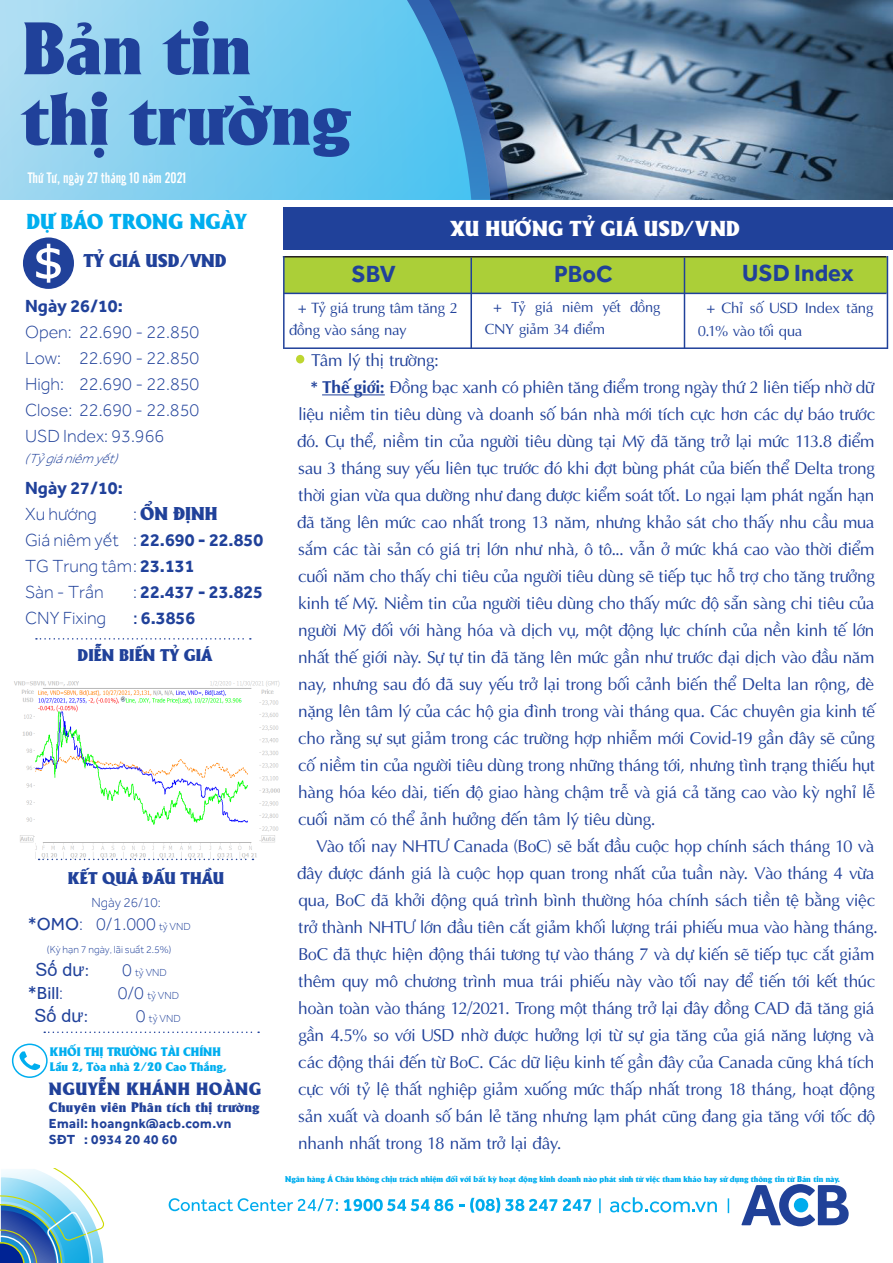
<style>
.page{position:relative;width:893px;height:1263px;background:#fff}
.page>*{position:absolute;margin:0;border:0;box-sizing:border-box;transform-origin:0 0}
.t1{font:72px/70.5px "UTM Alberta Heavy";letter-spacing:.005em;color:#20419a}
.t2{font:700 24px "Effra";color:#20419a}
.t3{font:21px "UTM Alberta Heavy";letter-spacing:.01em;color:#fff}
.t4{font:21px "UTM Alberta Heavy";color:#00aeef}
.t5{font:300 18px/26px "Effra";color:#20419a;text-align:justify}
.t6{font:700 18px "Effra";color:#20419a}
.t7{font:18px "UTM Alberta Heavy";color:#20419a}
.t8{font:18px "Arial";color:#20419a}
.t9{font:18px "Effra";color:#20419a}
.t10{font:17.25px "UTM Aptima";letter-spacing:-.025em;color:#20419a}
.t11{font:17.25px "UTM Alberta Heavy";letter-spacing:.03em;color:#20419a}
.t12{font:16.5px "UTM Alberta Heavy";color:#20419a}
.t13{font:15px/22.5px "UTM Aptima";letter-spacing:-.02em;color:#20419a}
.t14{font:15px "UTM Cafeta";color:#fff}
.t15{font:14.7px/22.5px "UTM Aptima";letter-spacing:-.03em;color:#20419a}
.t16{font:700 13.5px/16.2px "Effra";letter-spacing:.03em;color:#20419a}
.t17{font:13.5px "UTM Alberta Heavy";letter-spacing:.03em;color:#20419a}
.t18{font:italic 300 13.5px "Effra";color:#20419a}
.t19{font:300 13.5px "Effra";color:#20419a}
.t20{font:12px/14.4px "UTM Alberta Heavy";color:#00aeef}
.t21{font:300 10.5px "Effra";color:#20419a}
.t22{font:8.25px "UTM Alberta Heavy";color:#00aeef}
.s1{font-family:"Effra";font-weight:300}
.s2{font-weight:700}
.s3{font-weight:300}
.s4{font-weight:400}
.s5{font-size:10.5px}
.s6{font-family:"Times New Roman"}
.s7{font-size:18px}
.s8{font-size:14.7px}
</style>
<div class="page">
<svg style="left:19px;top:1051px;width:21px;height:19px"></svg>
<div style="left:12px;top:1043px;width:36px;height:35px;border:2px solid #00aeef;border-radius:50%"></div>
<img style="left:522px;top:0;width:371px;height:200px">
<hr style="left:322px;top:394px;width:63px;height:1px;background:#20419a">
<div style="left:283px;top:207px;width:610px;height:43px;background:#20419a"></div>
<svg style="left:508px;top:0;width:14px;height:200px;background:#506b85"></svg>
<svg style="left:0;top:0;width:407px;height:200px;background:#83d0f0"></svg>
<svg style="left:407px;top:0;width:101px;height:200px;background:#448bbc"></svg>
<svg style="left:23px;top:237px;width:51px;height:52px"></svg>
<svg style="left:44px;top:1031px;width:215px;height:2px"></svg>
<svg style="left:1px;top:1169px;width:104px;height:94px"></svg>
<svg style="left:741px;top:1184px;width:108px;height:42px"></svg>
<svg style="left:599px;top:1198px;width:2px;height:15px"></svg>
<svg style="left:728px;top:1198px;width:1px;height:15px"></svg>
<svg style="left:169px;top:1198px;width:169px;height:13px"></svg>
<svg style="left:344px;top:1199px;width:109px;height:12px"></svg>
<svg style="left:459px;top:1204px;width:5px;height:3px"></svg>
<svg style="left:470px;top:1198px;width:87px;height:14px"></svg>
<svg style="left:563px;top:1199px;width:28px;height:12px"></svg>
<svg style="left:610px;top:1197px;width:107px;height:15px"></svg>
<div style="left:296px;top:355px;width:8px;height:8px;background:#bed630;border-radius:50%"></div>
<div style="left:284px;top:257px;width:603px;height:36px;background:#abcf38"></div>
<hr style="left:283px;top:256px;width:604px;height:1px;background:#231f20">
<hr style="left:284px;top:293px;width:603px;height:1px;background:#20419a">
<hr style="left:284px;top:347px;width:603px;height:2px;background:#20419a">
<hr style="left:283px;top:256px;width:2px;height:93px;background:#20419a">
<hr style="left:684px;top:257px;width:1px;height:91px;background:#20419a">
<hr style="left:470px;top:257px;width:2px;height:91px;background:#20419a">
<hr style="left:887px;top:256px;width:1px;height:93px;background:#20419a">
<img style="left:14px;top:681px;width:265px;height:178px">
<svg style="left:39px;top:859px;width:214px;height:1px"></svg>
<svg style="left:36px;top:638px;width:215px;height:2px"></svg>
<h1 class="t1" style="left:22px;top:7px;width:329px">Bản tin thị trường</h1>
<p class="t14" style="left:28px;top:167px;width:160px">Thứ Tư, ngày 27 tháng 10 năm 2021</p>
<p class="t4" style="left:26px;top:205px;width:222px">DỰ BÁO TRONG NGÀY</p>
<p class="t7" style="left:84px;top:247px;width:145px">TỶ GIÁ USD/VND</p>
<p class="t6" style="left:25px;top:295px;width:99px">Ngày 26/10:</p>
<p class="t5" style="left:25px;top:319px;width:176px">Open: 22.690 - 22.850<br>Low: 22.690 - 22.850<br>High: 22.690 - 22.850<br>Close: 22.690 - 22.850<br>USD Index: 93.966</p>
<p class="t6" style="left:25px;top:477px;width:99px">Ngày 27/10:</p>
<p class="t5" style="left:25px;top:501px;width:73px">Xu hướng</p>
<p class="t7" style="left:133px;top:500px;width:86px"><span class="s1">:</span> ỔN ĐỊNH</p>
<p class="t5" style="left:25px;top:527px;width:240px;text-align:left">Giá niêm yết : <span class="s2">22.690 - 22.850<br></span>TG Trung tâm: <span class="s2">23.131<br></span>Sàn - Trần</p>
<p class="t18" style="left:25px;top:451px;width:100px">(Tỷgiániêm yết)</p>
<p class="t6" style="left:133px;top:581px;width:132px"><span class="s3">:</span> 22.437 - 23.825</p>
<p class="t5" style="left:25px;top:605px;width:83px">CNY Fixing</p>
<p class="t6" style="left:133px;top:607px;width:64px"><span class="s4">:</span> 6.3856</p>
<p class="t12" style="left:78px;top:642px;width:136px">DIỄN BIẾN TỶ GIÁ</p>
<p class="t12" style="left:68px;top:866px;width:158px">KẾT QUẢ ĐẤU THẦU</p>
<p class="t19" style="left:91px;top:895px;width:71px">Ngày 26/10:</p>
<p class="t5" style="left:28px;top:911px;width:164px"><span class="s4">*OMO</span>: 0/1.000 <span class="s5">tỷ VND</span></p>
<p class="t21" style="left:47px;top:943px;width:126px">(Kỳ hạn 7 ngày, lãi suất 2.5%)</p>
<p class="t8" style="left:35px;top:958px;width:56px">Số dư<span class="s6">:</span></p>
<p class="t21" style="left:122px;top:966px;width:46px"><span class="s7">0</span> tỷ VND</p>
<p class="t9" style="left:28px;top:983px;width:37px">*Bill<span class="s3">:</span></p>
<p class="t21" style="left:118px;top:989px;width:63px"><span class="s7">0/0</span> tỷ VND</p>
<p class="t8" style="left:34px;top:1004px;width:56px">Số dư<span class="s6">:</span></p>
<p class="t21" style="left:136px;top:1012px;width:46px"><span class="s7">0</span> tỷ VND</p>
<p class="t20" style="left:50px;top:1044px;width:178px">KHỐI THỊ TRƯỜNG TÀI CHÍNH<br>Lầu 2, Tòa nhà 2/20 Cao Thắng,</p>
<p class="t11" style="left:49px;top:1076px;width:214px">NGUYỄN KHÁNH HOÀNG</p>
<p class="t17" style="left:49px;top:1097px;width:212px">Chuyên viên Phân tích thị trường</p>
<p class="t16" style="left:49px;top:1115px;width:184px">Email: hoangnk@acb.com.vn<br>SĐT : 0934 20 40 60</p>
<p class="t3" style="left:450px;top:213px;width:291px">XU HƯỚNG TỶ GIÁ USD/VND</p>
<h2 class="t2" style="left:742px;top:258px;width:113px">USD Index</h2>
<h2 class="t2" style="left:351px;top:259px;width:46px">SBV</h2>
<h2 class="t2" style="left:554px;top:259px;width:60px">PBoC</h2>
<p class="t13" style="left:289px;top:295px;width:170px;text-indent:9px">+ Tỷ giá trung tâm tăng 2 đồng vào sáng nay</p>
<p class="t15" style="left:485px;top:294px;width:177px;text-indent:8px">+ Tỷ giá niêm yết đồng<br>CNY giảm 34 điểm</p>
<p class="t13" style="left:698px;top:296px;width:177px;text-indent:9px"><span class="s8">+</span> Chỉ số USD Index tăng<br>0.1% vào tối qua</p>
<p class="t10" style="left:311px;top:347px;width:129px">Tâm lý thị trường:</p>
<p class="t10" style="left:310px;top:374px;width:565px"><span class="s2">* Thế giới:</span> Đồng bạc xanh có phiên tăng điểm trong ngày thứ 2 liên tiếp nhờ dữ</p>
<p class="t10" style="left:298px;top:401px;width:579px">liệu niềm tin tiêu dùng và doanh số bán nhà mới tích cực hơn các dự báo trước</p>
<p class="t10" style="left:297px;top:428px;width:579px">đó. Cụ thể, niềm tin của người tiêu dùng tại Mỹ đã tăng trở lại mức 113.8 điểm</p>
<p class="t10" style="left:298px;top:455px;width:578px">sau 3 tháng suy yếu liên tục trước đó khi đợt bùng phát của biến thể Delta trong</p>
<p class="t10" style="left:299px;top:482px;width:578px">thời gian vừa qua dường như đang được kiểm soát tốt. Lo ngại lạm phát ngắn hạn</p>
<p class="t10" style="left:297px;top:509px;width:579px">đã tăng lên mức cao nhất trong 13 năm, nhưng khảo sát cho thấy nhu cầu mua</p>
<p class="t10" style="left:298px;top:536px;width:578px">sắm các tài sản có giá trị lớn như nhà, ô tô... vẫn ở mức khá cao vào thời điểm</p>
<p class="t10" style="left:298px;top:563px;width:578px">cuối năm cho thấy chi tiêu của người tiêu dùng sẽ tiếp tục hỗ trợ cho tăng trưởng</p>
<p class="t10" style="left:298px;top:590px;width:578px">kinh tế Mỹ. Niềm tin của người tiêu dùng cho thấy mức độ sẵn sàng chi tiêu của</p>
<p class="t10" style="left:298px;top:617px;width:578px">người Mỹ đối với hàng hóa và dịch vụ, một động lực chính của nền kinh tế lớn</p>
<p class="t10" style="left:298px;top:644px;width:578px">nhất thế giới này. Sự tự tin đã tăng lên mức gần như trước đại dịch vào đầu năm</p>
<p class="t10" style="left:298px;top:671px;width:577px">nay, nhưng sau đó đã suy yếu trở lại trong bối cảnh biến thể Delta lan rộng, đè</p>
<p class="t10" style="left:298px;top:698px;width:578px">nặng lên tâm lý của các hộ gia đình trong vài tháng qua. Các chuyên gia kinh tế</p>
<p class="t10" style="left:298px;top:725px;width:578px">cho rằng sự sụt giảm trong các trường hợp nhiễm mới Covid-19 gần đây sẽ củng</p>
<p class="t10" style="left:298px;top:752px;width:578px">cố niềm tin của người tiêu dùng trong những tháng tới, nhưng tình trạng thiếu hụt</p>
<p class="t10" style="left:298px;top:779px;width:578px">hàng hóa kéo dài, tiến độ giao hàng chậm trễ và giá cả tăng cao vào kỳ nghỉ lễ</p>
<p class="t10" style="left:298px;top:806px;width:359px">cuối năm có thể ảnh hưởng đến tâm lý tiêu dùng.</p>
<p class="t10" style="left:316px;top:833px;width:560px">Vào tối nay NHTƯ Canada (BoC) sẽ bắt đầu cuộc họp chính sách tháng 10 và</p>
<p class="t10" style="left:297px;top:860px;width:579px">đây được đánh giá là cuộc họp quan trong nhất của tuần này. Vào tháng 4 vừa</p>
<p class="t10" style="left:299px;top:887px;width:578px">qua, BoC đã khởi động quá trình bình thường hóa chính sách tiền tệ bằng việc</p>
<p class="t10" style="left:299px;top:914px;width:581px">trở thành NHTƯ lớn đầu tiên cắt giảm khối lượng trái phiếu mua vào hàng tháng.</p>
<p class="t10" style="left:298px;top:941px;width:578px">BoC đã thực hiện động thái tương tự vào tháng 7 và dự kiến sẽ tiếp tục cắt giảm</p>
<p class="t10" style="left:299px;top:968px;width:578px">thêm quy mô chương trình mua trái phiếu này vào tối nay để tiến tới kết thúc</p>
<p class="t10" style="left:298px;top:995px;width:578px">hoàn toàn vào tháng 12/2021. Trong một tháng trở lại đây đồng CAD đã tăng giá</p>
<p class="t10" style="left:298px;top:1022px;width:578px">gần 4.5% so với USD nhờ được hưởng lợi từ sự gia tăng của giá năng lượng và</p>
<p class="t10" style="left:298px;top:1049px;width:578px">các động thái đến từ BoC. Các dữ liệu kinh tế gần đây của Canada cũng khá tích</p>
<p class="t10" style="left:298px;top:1076px;width:578px">cực với tỷ lệ thất nghiệp giảm xuống mức thấp nhất trong 18 tháng, hoạt động</p>
<p class="t10" style="left:298px;top:1103px;width:578px">sản xuất và doanh số bán lẻ tăng nhưng lạm phát cũng đang gia tăng với tốc độ</p>
<p class="t10" style="left:298px;top:1130px;width:265px">nhanh nhất trong 18 năm trở lại đây.</p>
<p class="t22" style="left:285px;top:1173px;width:556px">Ngân hàng Á Châu không chịu trách nhiệm đối với bất kỳ hoạt động kinh doanh nào phát sinh từ việc tham khảo hay sử dụng thông tin từ Bản tin này.</p>
</div>
